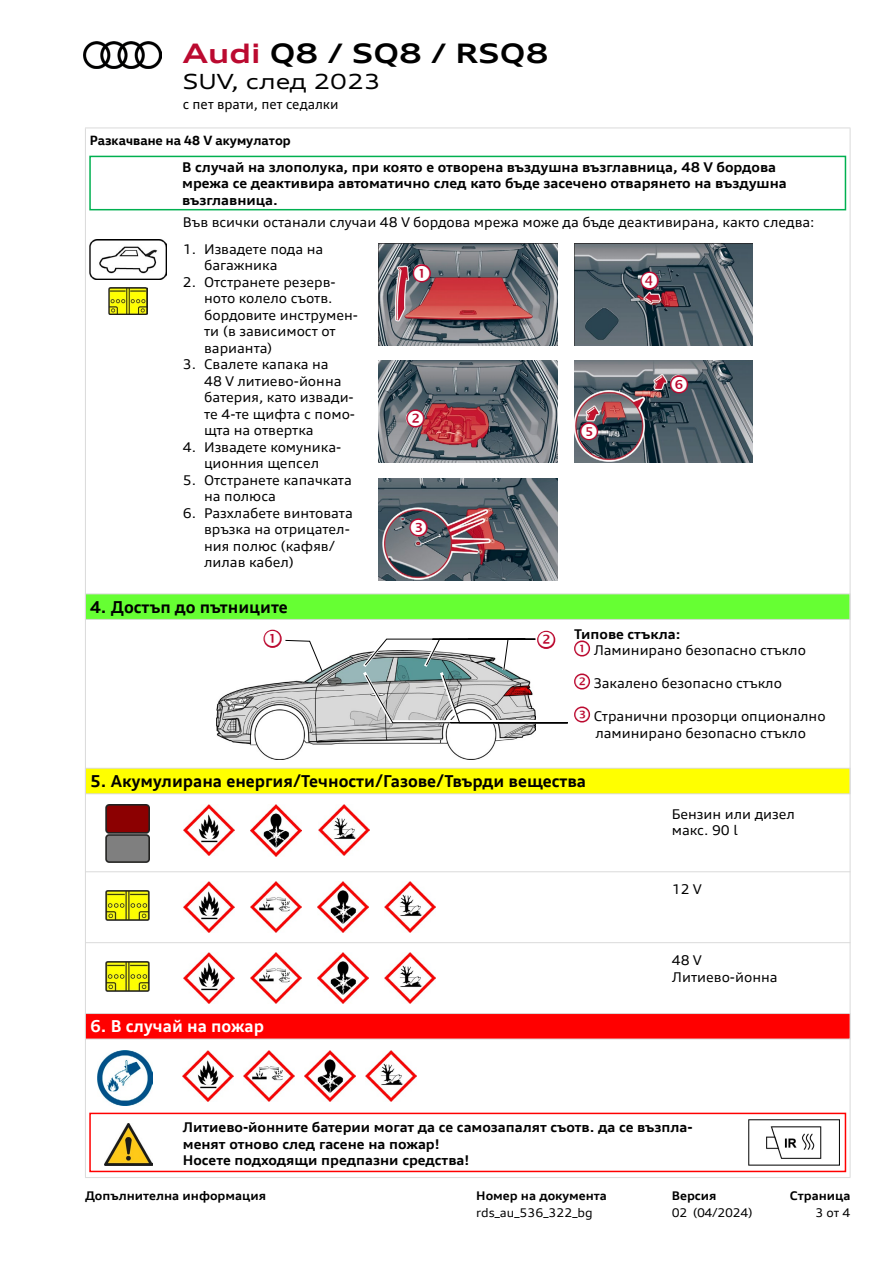
<style>
.page{position:relative;width:893px;height:1263px;background:#fff}
.page>*{position:absolute;margin:0;border:0;box-sizing:border-box;transform-origin:0 0}
.t1{font:700 expanded 27px "Audi Type";color:#000}
.t2{font:expanded 21px "Audi Type";color:#000}
.t3{font:700 16.5px "Audi Type";color:#000}
.t4{font:700 16.5px "Audi Type";color:#fff}
.t5{font:13.5px/16.5px "Audi Type Screen";color:#000}
.t6{font:700 13.5px/16.5px "Audi Type Screen";color:#000}
.t7{font:700 13.5px "VW Head Office";color:#000}
.t8{font:13.5px "Audi Type";color:#000}
.t9{font:700 12px "Audi Type Screen";color:#000}
.t10{font:12px "Audi Type Screen";letter-spacing:-.005em;color:#000}
.s1{color:#bb0a30}
</style>
<div class="page">
<img style="left:217px;top:653px;width:319px;height:106px">
<hr style="left:85px;top:128px;width:765px;height:1px;background:#dadada">
<div style="left:85px;top:594px;width:765px;height:25px;background:#6f3"></div>
<div style="left:85px;top:593px;width:765px;height:27px;border:1px solid #dadada"></div>
<img style="left:90px;top:239px;width:76px;height:40px">
<img style="left:108px;top:287px;width:39px;height:27px">
<img style="left:378px;top:243px;width:179px;height:102px">
<img style="left:378px;top:361px;width:179px;height:102px">
<img style="left:378px;top:478px;width:179px;height:102px">
<img style="left:574px;top:243px;width:179px;height:102px">
<img style="left:574px;top:361px;width:179px;height:102px">
<div style="left:89px;top:156px;width:757px;height:54px;border:2px solid #00b050"></div>
<div style="left:85px;top:768px;width:765px;height:26px;background:#ff0"></div>
<div style="left:85px;top:768px;width:765px;height:26px;border:1px solid #dadada"></div>
<img style="left:183px;top:881px;width:51px;height:51px">
<img style="left:317px;top:881px;width:51px;height:52px">
<img style="left:250px;top:881px;width:51px;height:52px">
<img style="left:384px;top:881px;width:51px;height:51px">
<img style="left:183px;top:953px;width:51px;height:51px">
<img style="left:317px;top:953px;width:51px;height:51px">
<img style="left:250px;top:953px;width:51px;height:51px">
<img style="left:384px;top:953px;width:51px;height:51px">
<img style="left:106px;top:890px;width:43px;height:30px">
<img style="left:106px;top:961px;width:43px;height:31px">
<hr style="left:85px;top:942px;width:765px;height:1px;background:#dadada">
<hr style="left:85px;top:871px;width:765px;height:1px;background:#dadada">
<hr style="left:85px;top:128px;width:1px;height:1049px;background:#dadada">
<hr style="left:850px;top:128px;width:1px;height:1049px;background:#dadada">
<hr style="left:85px;top:1177px;width:765px;height:1px;background:#dadada">
<img style="left:104px;top:1123px;width:48px;height:42px">
<div style="left:89px;top:1113px;width:757px;height:59px;border:2px solid #f00"></div>
<img style="left:748px;top:1119px;width:92px;height:46px">
<div style="left:85px;top:1013px;width:765px;height:26px;background:#f00"></div>
<div style="left:85px;top:1013px;width:765px;height:26px;border:1px solid #dadada"></div>
<img style="left:97px;top:1050px;width:55px;height:55px">
<img style="left:183px;top:1050px;width:51px;height:51px">
<img style="left:305px;top:1050px;width:51px;height:51px">
<img style="left:365px;top:1050px;width:51px;height:51px">
<img style="left:243px;top:1050px;width:51px;height:51px">
<img style="left:251px;top:805px;width:51px;height:51px">
<img style="left:183px;top:805px;width:51px;height:51px">
<img style="left:319px;top:805px;width:51px;height:51px">
<img style="left:106px;top:805px;width:43px;height:58px">
<img style="left:84px;top:41px;width:78px;height:27px">
<svg style="left:265px;top:639px;width:58px;height:33px"></svg>
<svg style="left:360px;top:638px;width:208px;height:87px"></svg>
<svg style="left:414px;top:265px;width:15px;height:16px"></svg>
<svg style="left:408px;top:411px;width:15px;height:15px"></svg>
<svg style="left:411px;top:520px;width:15px;height:15px"></svg>
<svg style="left:642px;top:273px;width:15px;height:15px"></svg>
<svg style="left:581px;top:423px;width:16px;height:16px"></svg>
<svg style="left:671px;top:377px;width:16px;height:15px"></svg>
<h1 class="t1" style="left:183px;top:37px;width:367px"><span class="s1">Audi</span> Q8 / SQ8 / RSQ8</h1>
<h2 class="t2" style="left:183px;top:68px;width:199px">SUV, след 2023</h2>
<p class="t8" style="left:183px;top:96px;width:157px">с пет врати, пет седалки</p>
<p class="t7" style="left:90px;top:131px;width:203px">Разкачване на 48 V акумулатор</p>
<p class="t6" style="left:182px;top:158px;width:606px">В случай на злополука, при която е отворена въздушна възглавница, 48 V бордова мрежа се деактивира автоматично след като бъде засечено отварянето на въздушна възглавница.</p>
<p class="t5" style="left:204px;top:240px;width:121px;text-indent:-21px">1. Извадете пода на багажника</p>
<p class="t5" style="left:204px;top:273px;width:155px;text-indent:-21px">2. Отстранете резерв&shy;ното колело съотв. бордовите инструмен&shy;ти (в зависимост от варианта)</p>
<p class="t5" style="left:204px;top:356px;width:153px;text-indent:-21px">3. Свалете капака на<br>48 V литиево-йонна батерия, като извади&shy;те 4-те щифта с помо&shy;щта на отвертка</p>
<p class="t5" style="left:183px;top:438px;width:160px;text-align:center">4. Извадете комуника&shy;ционния щепсел</p>
<p class="t5" style="left:204px;top:471px;width:149px;text-indent:-21px">5. Отстранете капачката на полюса</p>
<p class="t5" style="left:204px;top:504px;width:150px;text-indent:-21px">6. Разхлабете винтовата връзка на отрицател&shy;ния полюс (кафяв/ лилав кабел)</p>
<p class="t5" style="left:183px;top:214px;width:633px">Във всички останали случаи 48 V бордова мрежа може да бъде деактивирана, както следва:</p>
<p class="t3" style="left:90px;top:596px;width:199px">4. Достъп до пътниците</p>
<p class="t6" style="left:574px;top:625px;width:108px">Типове стъкла:</p>
<p class="t5" style="left:594px;top:642px;width:214px">Ламинирано безопасно стъкло</p>
<p class="t5" style="left:594px;top:675px;width:190px">Закалено безопасно стъкло</p>
<p class="t5" style="left:594px;top:708px;width:233px">Странични прозорци опционално ламинирано безопасно стъкло</p>
<p class="t3" style="left:90px;top:771px;width:497px">5. Акумулирана енергия/Течности/Газове/Твърди вещества</p>
<p class="t4" style="left:90px;top:1016px;width:176px">6. В случай на пожар</p>
<p class="t5" style="left:672px;top:805px;width:125px">Бензин или дизел макс. 90 l</p>
<p class="t5" style="left:672px;top:881px;width:32px">12 V</p>
<p class="t5" style="left:672px;top:952px;width:107px">48 V<br>Литиево-йонна</p>
<p class="t6" style="left:183px;top:1119px;width:511px">Литиево-йонните батерии могат да се самозапалят съотв. да се възпла&shy;менят отново след гасене на пожар!<br>Носете подходящи предпазни средства!</p>
<p class="t9" style="left:85px;top:1188px;width:183px">Допълнителна информация</p>
<p class="t9" style="left:476px;top:1188px;width:132px">Номер на документа</p>
<p class="t10" style="left:476px;top:1205px;width:118px">rds_au_536_322_bg</p>
<p class="t9" style="left:672px;top:1188px;width:46px">Версия</p>
<p class="t10" style="left:672px;top:1205px;width:82px">02 (04/2024)</p>
<p class="t9" style="left:790px;top:1188px;width:62px">Страница</p>
<p class="t10" style="left:815px;top:1205px;width:36px">3 от 4</p>
</div>
